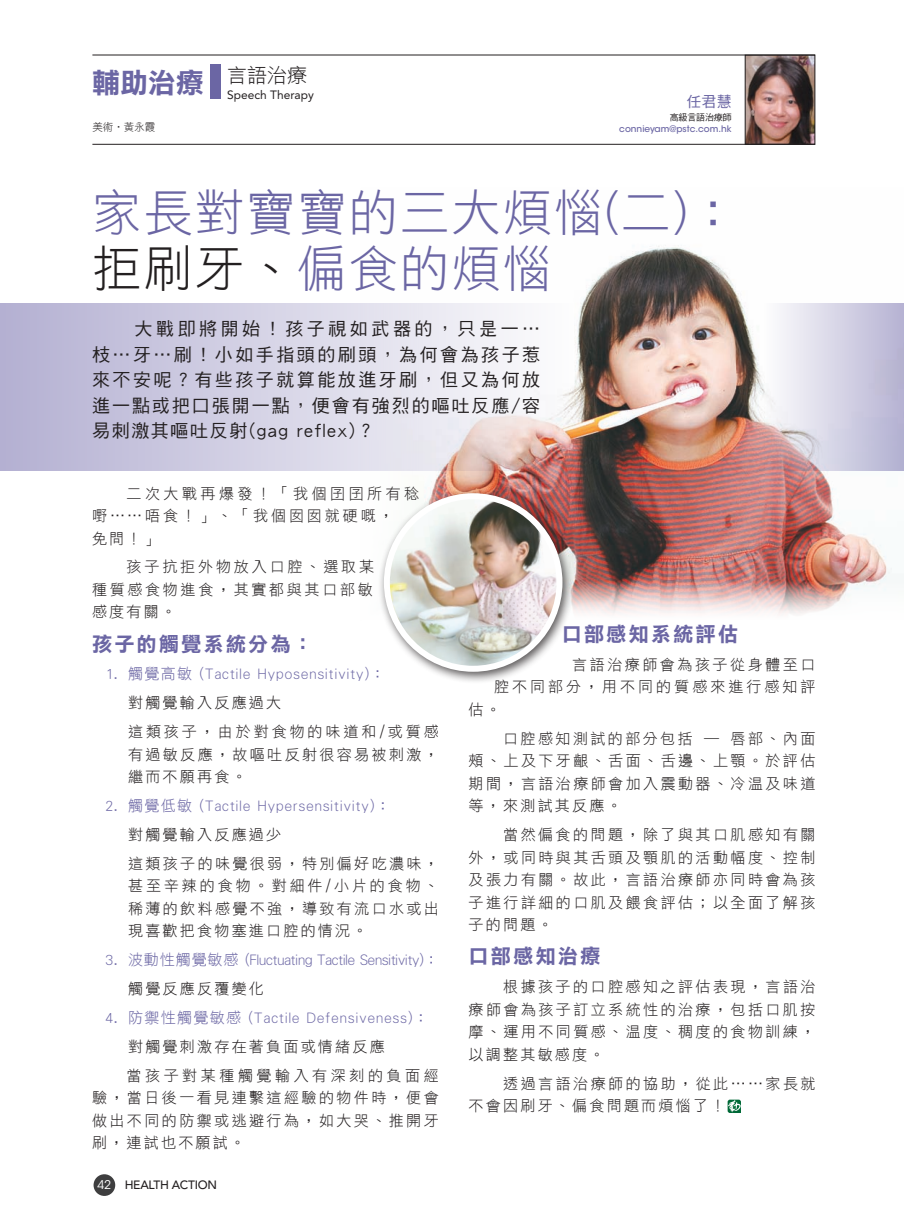
<style>
.page{position:relative;width:904px;height:1230px;background:#fff}
.page>*{position:absolute;margin:0;border:0;box-sizing:border-box;transform-origin:0 0}
.t1{font:49.5px/55.5px "DF Hei Lt HKP BF";letter-spacing:.05em;color:#6b66a4}
.t2{font:27.9px "DF Li Hei Bd HK BF";color:#6b66a4}
.t3{font:20.25px "DF Li Hei Bd HK BF";letter-spacing:.1em;color:#6b66a4}
.t4{font:19.95px "DF Hei Lt HKP BF";color:#231f20}
.t5{font:18px/25.5px "DF Hei Md HKSCSP U";letter-spacing:.11em;color:#231f20;text-align:justify}
.t6{font:15px/22.5px "DF Hei Lt HKP BF";letter-spacing:.165em;color:#231f20;text-align:justify}
.t7{font:15px "DF Hei Lt HKP BF";letter-spacing:.09em;color:#6b66a4}
.t8{font:15px/22.5px "DF Hei Lt HKP BF";letter-spacing:.235em;color:#231f20}
.t9{font:15px "DF Hei Lt HKP BF";letter-spacing:.01em;color:#6b66a4}
.t10{font:15px/28.8px "DF Hei Lt HKP BF";letter-spacing:.195em;color:#231f20}
.t11{font:15px "DF Hei Lt HKP BF";letter-spacing:.2em;color:#231f20}
.t12{font:15px "DF Hei Md HKSCSP U";color:#6b66a4}
.t13{font:500 12px "Avenir LT Std";letter-spacing:-.02em;color:#231f20}
.t14{font:12px "Avenir LT Std";color:#231f20}
.t15{font:10.5px "DF Hei Lt HKP BF";color:#231f20}
.t16{font:500 9px "ITC Avant Garde Std";color:#6b66a4}
.t17{font:9px "DF Hei Md HKSCSP U";letter-spacing:-.02em;color:#231f20}
.s1{color:#231f20}
.s2{font-family:"ITC Avant Garde Std";font-weight:400;color:#fff}
</style>
<div class="page">
<img style="left:356px;top:246px;width:547px;height:369px">
<img style="left:746px;top:57px;width:67px;height:85px">
<div style="left:744px;top:55px;width:71px;height:89px;border:1px solid #231f20"></div>
<div style="left:210px;top:64px;width:11px;height:35px;background:#6b66a4"></div>
<hr style="left:92px;top:144px;width:722px;height:1px;background:#231f20">
<hr style="left:92px;top:55px;width:722px;height:1px;background:#231f20">
<svg style="left:727px;top:1099px;width:13px;height:13px"></svg>
<div style="left:378px;top:487px;width:196px;height:197px;background:#231f20;opacity:.75"></div>
<img style="left:387px;top:496px;width:172px;height:172px;border-radius:86px">
<div style="left:384px;top:493px;width:178px;height:178px;border:6px solid #fff;border-radius:50%"></div>
<svg style="left:0;top:303px;width:572px;height:167px;background:#d6d2e3"></svg>
<svg style="left:763px;top:303px;width:140px;height:167px"></svg>
<div style="left:93px;top:1174px;width:22px;height:21px;background:#3e3e3f;border-radius:50%"></div>
<h2 class="t2" style="left:92px;top:68px;width:113px">輔助治療</h2>
<p class="t15" style="left:92px;top:122px;width:64px">美術‧黃永霞</p>
<h3 class="t4" style="left:227px;top:65px;width:81px">言語治療</h3>
<p class="t14" style="left:227px;top:87px;width:88px">Speech Therapy</p>
<p class="t12" style="left:686px;top:94px;width:47px">任君慧</p>
<p class="t17" style="left:669px;top:112px;width:63px">高級言語治療師</p>
<p class="t16" style="left:619px;top:123px;width:114px">connieyam@pstc.com.hk</p>
<h1 class="t1" style="left:92px;top:185px;width:646px">家長對寶寶的三大煩惱(二)：<span class="s1">拒刷牙、</span>偏食的煩惱</h1>
<p class="t5" style="left:92px;top:316px;width:449px;text-indent:43px">大戰即將開始！孩子視如武器的，只是一…枝…牙…刷！小如手指頭的刷頭，為何會為孩子惹來不安呢？有些孩子就算能放進牙刷，但又為何放進一點或把口張開一點，便會有強烈的嘔吐反應/容易刺激其嘔吐反射(gag reflex)？</p>
<p class="t8" style="left:92px;top:481px;width:328px;text-indent:34px">二次大戰再爆發！「我個囝囝所有稔嘢……唔食！」、「我個囡囡就硬嘅，<br>免問！」</p>
<p class="t6" style="left:92px;top:555px;width:283px;text-indent:34px">孩子抗拒外物放入口腔、選取某種質感食物進食，其實都與其口部敏感度有關。</p>
<h3 class="t3" style="left:92px;top:633px;width:222px">孩子的觸覺系統分為：</h3>
<p class="t7" style="left:105px;top:666px;width:281px">1. 觸覺高敏 (Tactile Hyposensitivity)：</p>
<p class="t10" style="left:128px;top:688px;width:312px">對觸覺輸入反應過大<br>這類孩子，由於對食物的味道和/或質感</p>
<p class="t6" style="left:128px;top:742px;width:312px">有過敏反應，故嘔吐反射很容易被刺激，繼而不願再食。</p>
<p class="t7" style="left:105px;top:798px;width:286px">2. 觸覺低敏 (Tactile Hypersensitivity)：</p>
<p class="t6" style="left:128px;top:820px;width:312px;line-height:28.8px">對觸覺輸入反應過少<br>這類孩子的味覺很弱，特別偏好吃濃味，</p>
<p class="t6" style="left:128px;top:874px;width:312px">甚至辛辣的食物。對細件/小片的食物、稀薄的飲料感覺不強，導致有流口水或出現喜歡把食物塞進口腔的情況。</p>
<p class="t9" style="left:105px;top:952px;width:335px">3. 波動性觸覺敏感 (Fluctuating Tactile Sensitivity)：</p>
<p class="t6" style="left:128px;top:977px;width:137px">觸覺反應反覆變化</p>
<p class="t7" style="left:105px;top:1009px;width:324px">4. 防禦性觸覺敏感 (Tactile Defensiveness)：</p>
<p class="t8" style="left:126px;top:1031px;width:313px;line-height:28.8px">對觸覺刺激存在著負面或情緒反應<br>當孩子對某種觸覺輸入有深刻的負面經</p>
<p class="t6" style="left:92px;top:1086px;width:348px">驗，當日後一看見連繫這經驗的物件時，便會做出不同的防禦或逃避行為，如大哭、推開牙刷，連試也不願試。</p>
<p class="t13" style="left:98px;top:1177px;width:121px"><span class="s2">42</span> HEALTH ACTION</p>
<h3 class="t3" style="left:561px;top:623px;width:178px">口部感知系統評估</h3>
<p class="t6" style="left:572px;top:653px;width:244px">言語治療師會為孩子從身體至口</p>
<p class="t11" style="left:494px;top:679px;width:322px">腔不同部分，用不同的質感來進行感知評</p>
<p class="t6" style="left:468px;top:698px;width:34px">估。</p>
<p class="t6" style="left:468px;top:726px;width:348px;text-indent:34px">口腔感知測試的部分包括 ─ 唇部、內面頰、上及下牙齦、舌面、舌邊、上顎。於評估期間，言語治療師會加入震動器、冷溫及味道等，來測試其反應。</p>
<p class="t6" style="left:468px;top:823px;width:348px;text-indent:34px">當然偏食的問題，除了與其口肌感知有關外，或同時與其舌頭及顎肌的活動幅度、控制及張力有關。故此，言語治療師亦同時會為孩子進行詳細的口肌及餵食評估；以全面了解孩子的問題。</p>
<h3 class="t3" style="left:468px;top:945px;width:133px">口部感知治療</h3>
<p class="t6" style="left:468px;top:975px;width:348px;text-indent:34px">根據孩子的口腔感知之評估表現，言語治療師會為孩子訂立系統性的治療，包括口肌按摩、運用不同質感、溫度、稠度的食物訓練，以調整其敏感度。</p>
<p class="t6" style="left:468px;top:1071px;width:348px;text-indent:34px">透過言語治療師的協助，從此……家長就不會因刷牙、偏食問題而煩惱了！</p>
</div>
